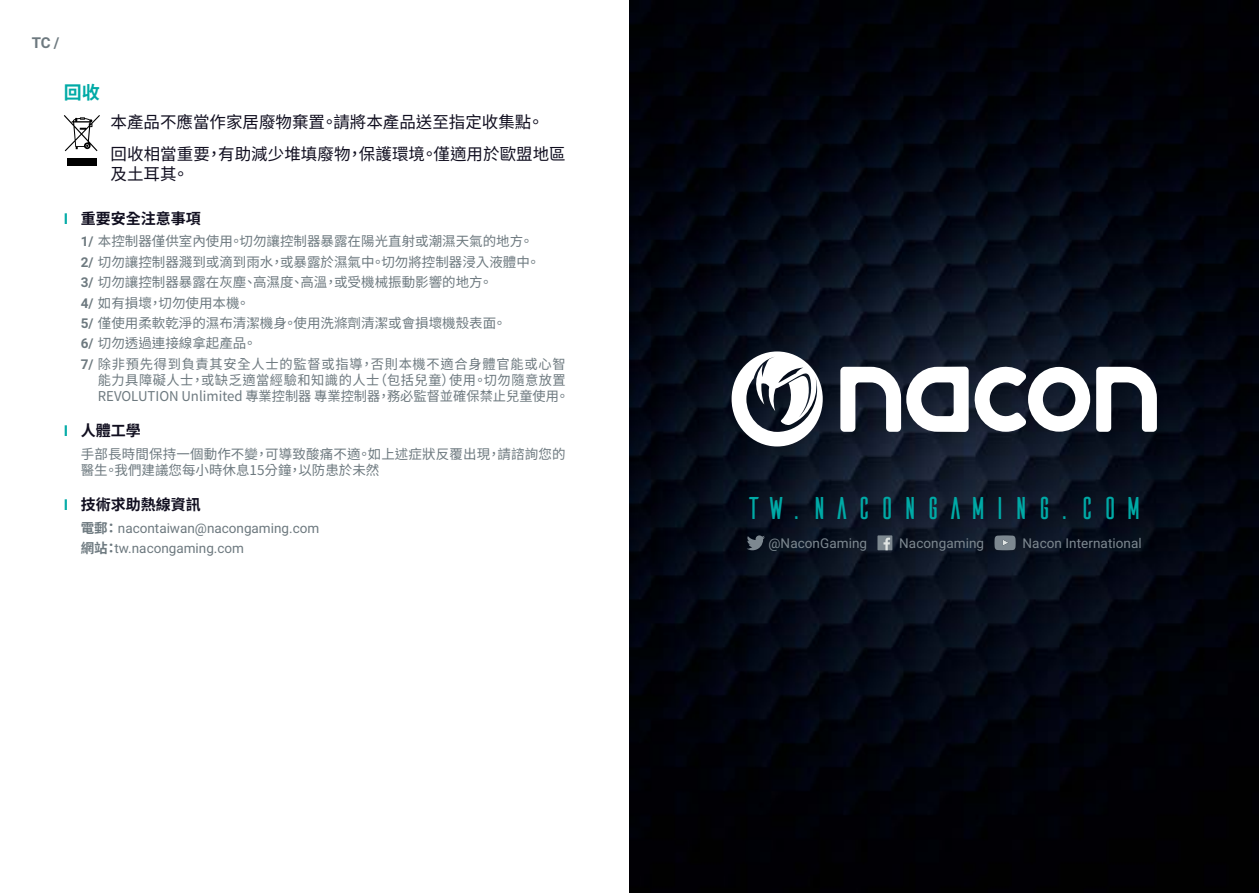
<style>
.page{position:relative;width:1259px;height:893px;background:#fff}
.page>*{position:absolute;margin:0;border:0;box-sizing:border-box;transform-origin:0 0}
.t1{font:31.5px "Ailerons";letter-spacing:.13em;color:#00aaa6}
.t2{font:700 18px "Noto Sans CJ Ktc";color:#00aaa6}
.t3{font:16.5px/32.5px "Noto Sans CJ Ktc";color:#100e1f}
.t4{font:700 15px "Noto Sans CJ Ktc";color:#100e1f}
.t5{font:700 15px "Roboto";color:#6d797f}
.t6{font:13.5px/20.4px "Noto Sans CJ Ktc";color:#6d797f}
.t7{font:13.5px/20.4px "Roboto";color:#6d797f}
.t8{font:13.5px "Roboto";letter-spacing:.005em;color:#7d8890}
.s1{font-family:"Roboto";color:#00aaa6}
.s2{font-family:"Roboto";font-weight:700}
.s3{font-family:"Noto Sans CJ Ktc";font-weight:700}
</style>
<div class="page">
<img style="left:629px;top:0;width:630px;height:893px">
<div style="left:67px;top:159px;width:30px;height:7px;background:#000"></div>
<svg style="left:64px;top:115px;width:36px;height:36px"></svg>
<svg style="left:1096px;top:367px;width:61px;height:65px"></svg>
<svg style="left:840px;top:366px;width:250px;height:66px"></svg>
<svg style="left:731px;top:351px;width:91px;height:95px"></svg>
<svg style="left:746px;top:535px;width:19px;height:15px"></svg>
<div style="left:877px;top:535px;width:15px;height:15px;background:#7d8890"></div>
<svg style="left:883px;top:538px;width:7px;height:12px"></svg>
<svg style="left:994px;top:535px;width:21px;height:15px"></svg>
<p class="t5" style="left:32px;top:32px;width:29px">TC /</p>
<h2 class="t2" style="left:64px;top:83px;width:37px">回收</h2>
<p class="t3" style="left:111px;top:106px;width:457px">本產品不應當作家居廢物棄置。請將本產品送至指定收集點。<br>回收相當重要，有助減少堆填廢物，保護環境。僅適用於歐盟地區</p>
<p class="t3" style="left:111px;top:158px;width:80px">及土耳其。</p>
<p class="t4" style="left:64px;top:210px;width:138px"><span class="s1">I</span> 重要安全注意事項</p>
<p class="t6" style="left:81px;top:231px;width:486px"><span class="s2">1/</span> 本控制器僅供室內使用。切勿讓控制器暴露在陽光直射或潮濕天氣的地方。<br><span class="s2">2/</span> 切勿讓控制器濺到或滴到雨水，或暴露於濕氣中。切勿將控制器浸入液體中。<br><span class="s2">3/</span> 切勿讓控制器暴露在灰塵、高濕度、高溫，或受機械振動影響的地方。<br><span class="s2">4/</span> 如有損壞，切勿使用本機。<br><span class="s2">5/</span> 僅使用柔軟乾淨的濕布清潔機身。使用洗滌劑清潔或會損壞機殼表面。<br><span class="s2">6/</span> 切勿透過連接線拿起產品。<br><span class="s2">7/</span> 除非預先得到負責其安全人士的監督或指導，否則本機不適合身體官能或心智</p>
<p class="t6" style="left:98px;top:372px;width:473px;line-height:16.2px">能力具障礙人士，或缺乏適當經驗和知識的人士（包括兒童）使用。切勿隨意放置<br>REVOLUTION Unlimited 專業控制器 專業控制器，務必監督並確保禁止兒童使用。</p>
<p class="t4" style="left:64px;top:422px;width:78px"><span class="s1">I</span> 人體工學</p>
<p class="t6" style="left:81px;top:446px;width:486px;line-height:16.2px">手部長時間保持一個動作不變，可導致酸痛不適。如上述症狀反覆出現，請諮詢您的醫生。我們建議您每小時休息15分鐘，以防患於未然</p>
<p class="t4" style="left:64px;top:496px;width:138px"><span class="s1">I</span> 技術求助熱線資訊</p>
<p class="t7" style="left:81px;top:517px;width:240px"><span class="s3">電郵：</span> nacontaiwan@nacongaming.com<span class="s3">網站：</span>tw.nacongaming.com</p>
<h1 class="t1" style="left:745px;top:493px;width:400px">TW.NACONGAMING.COM</h1>
<p class="t8" style="left:768px;top:534px;width:100px">@NaconGaming</p>
<p class="t8" style="left:899px;top:534px;width:86px">Nacongaming</p>
<p class="t8" style="left:1022px;top:534px;width:121px">Nacon International</p>
</div>
